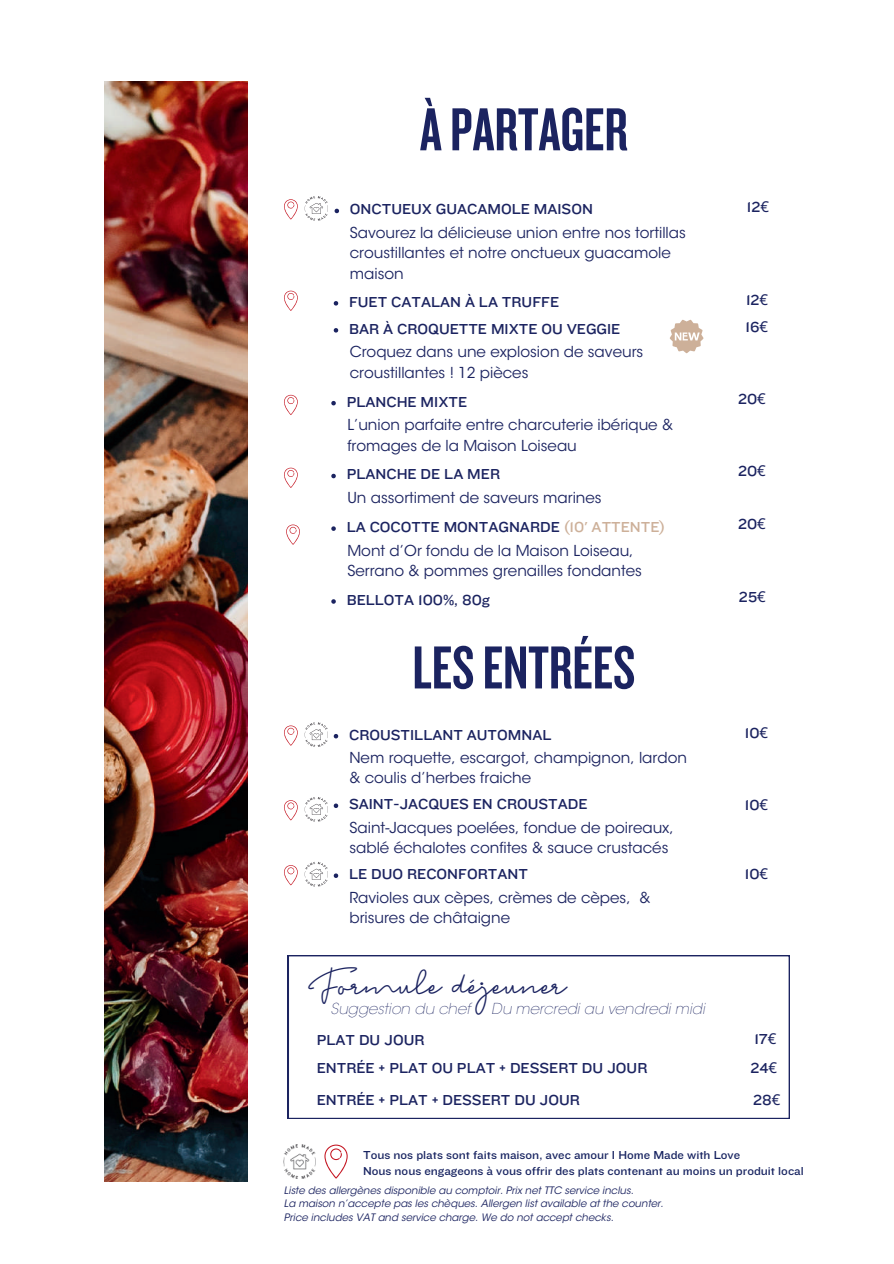
<style>
.page{position:relative;width:894px;height:1264px;background:#fff}
.page>*{position:absolute;margin:0;border:0;box-sizing:border-box;transform-origin:0 0}
.t1{font:63px "Knockout HTF48 Featherweight";color:#1b2360}
.t2{font:45px "Madelon Script";color:#1b2360}
.t3{font:15px/20.2px "ITC Avant Garde Std";color:#1b2360}
.t4{font:15px "Knockout HTF32 Junior Cruiserwt";color:#1b2360}
.t5{font:italic 200 15px "ITC Avant Garde Std";color:#1b2360}
.t6{font:12px/16px "Knockout HTF32 Junior Cruiserwt";color:#182461}
.t7{font:italic 10.2px/13.6px "ITC Avant Garde Std";color:#1b2360}
.s1{font-family:"Noto Sans"}
.s2{color:#cdb099}
</style>
<div class="page">
<img style="left:104px;top:81px;width:143px;height:1100px">
<svg style="left:331px;top:401px;width:5px;height:4px"></svg>
<svg style="left:284px;top:395px;width:13px;height:20px"></svg>
<svg style="left:324px;top:1144px;width:23px;height:34px"></svg>
<img style="left:284px;top:1144px;width:31px;height:34px">
<svg style="left:334px;top:209px;width:5px;height:4px"></svg>
<svg style="left:304px;top:196px;width:24px;height:25px"></svg>
<svg style="left:284px;top:199px;width:13px;height:20px"></svg>
<svg style="left:333px;top:328px;width:5px;height:4px"></svg>
<svg style="left:288px;top:955px;width:501px;height:163px"></svg>
<svg style="left:333px;top:301px;width:5px;height:4px"></svg>
<svg style="left:284px;top:291px;width:13px;height:20px"></svg>
<svg style="left:331px;top:474px;width:5px;height:4px"></svg>
<svg style="left:284px;top:467px;width:13px;height:21px"></svg>
<svg style="left:331px;top:526px;width:5px;height:5px"></svg>
<svg style="left:286px;top:524px;width:13px;height:21px"></svg>
<svg style="left:304px;top:722px;width:34px;height:25px"></svg>
<svg style="left:284px;top:725px;width:13px;height:20px"></svg>
<svg style="left:304px;top:797px;width:34px;height:24px"></svg>
<svg style="left:284px;top:800px;width:13px;height:20px"></svg>
<svg style="left:304px;top:861px;width:34px;height:25px"></svg>
<svg style="left:284px;top:865px;width:13px;height:20px"></svg>
<svg style="left:669px;top:320px;width:34px;height:33px"></svg>
<svg style="left:331px;top:599px;width:5px;height:4px"></svg>
<h1 class="t1" style="left:420px;top:98px;width:209px">À PARTAGER</h1>
<p class="t4" style="left:350px;top:201px;width:244px">ONCTUEUX GUACAMOLE MAISON</p>
<p class="t4" style="left:746px;top:199px;width:24px">12<span class="s1">€</span></p>
<p class="t3" style="left:350px;top:223px;width:337px">Savourez la délicieuse union entre nos tortillas croustillantes et notre onctueux guacamole maison</p>
<p class="t4" style="left:349px;top:293px;width:211px">FUET CATALAN À LA TRUFFE</p>
<p class="t4" style="left:745px;top:291px;width:24px">12<span class="s1">€</span></p>
<p class="t4" style="left:349px;top:320px;width:273px">BAR À CROQUETTE MIXTE OU VEGGIE</p>
<p class="t4" style="left:745px;top:318px;width:24px">16<span class="s1">€</span></p>
<p class="t3" style="left:350px;top:342px;width:295px">Croquez dans une explosion de saveurs croustillantes ! 12 pièces</p>
<p class="t4" style="left:346px;top:393px;width:122px">PLANCHE MIXTE</p>
<p class="t4" style="left:737px;top:390px;width:29px">20<span class="s1">€</span></p>
<p class="t3" style="left:347px;top:415px;width:327px">L’union parfaite entre charcuterie ibérique &amp; fromages de la Maison Loiseau</p>
<p class="t4" style="left:346px;top:466px;width:155px">PLANCHE DE LA MER</p>
<p class="t4" style="left:737px;top:463px;width:29px">20<span class="s1">€</span></p>
<p class="t3" style="left:347px;top:488px;width:256px">Un assortiment de saveurs marines</p>
<p class="t4" style="left:346px;top:519px;width:320px">LA COCOTTE MONTAGNARDE <span class="s2">(10' ATTENTE)</span></p>
<p class="t4" style="left:737px;top:516px;width:29px">20<span class="s1">€</span></p>
<p class="t3" style="left:347px;top:540px;width:296px">Mont d’Or fondu de la Maison Loiseau,<br>Serrano &amp; pommes grenailles fondantes</p>
<p class="t4" style="left:346px;top:591px;width:145px">BELLOTA 100%, 80g</p>
<p class="t4" style="left:738px;top:588px;width:28px">25<span class="s1">€</span></p>
<h1 class="t1" style="left:412px;top:636px;width:224px">LES ENTRÉES</h1>
<p class="t4" style="left:349px;top:726px;width:204px">CROUSTILLANT AUTOMNAL</p>
<p class="t4" style="left:744px;top:725px;width:25px">10<span class="s1">€</span></p>
<p class="t3" style="left:349px;top:747px;width:339px">Nem roquette, escargot, champignon, lardon &amp; coulis d’herbes fraiche</p>
<p class="t4" style="left:349px;top:796px;width:240px">SAINT-JACQUES EN CROUSTADE</p>
<p class="t4" style="left:744px;top:796px;width:25px">10<span class="s1">€</span></p>
<p class="t3" style="left:349px;top:817px;width:326px">Saint-Jacques poelées, fondue de poireaux, sablé échalotes confites &amp; sauce crustacés</p>
<p class="t4" style="left:349px;top:865px;width:180px">LE DUO RECONFORTANT</p>
<p class="t4" style="left:744px;top:866px;width:25px">10<span class="s1">€</span></p>
<p class="t3" style="left:349px;top:887px;width:302px">Ravioles aux cèpes, crèmes de cèpes, &amp; brisures de châtaigne</p>
<h2 class="t2" style="left:308px;top:957px;width:260px">Formule déjeuner</h2>
<p class="t5" style="left:330px;top:1000px;width:141px">Suggestion du chef</p>
<p class="t5" style="left:491px;top:1000px;width:215px">Du mercredi au vendredi midi</p>
<p class="t4" style="left:316px;top:1031px;width:109px">PLAT DU JOUR</p>
<p class="t4" style="left:754px;top:1030px;width:23px">17<span class="s1">€</span></p>
<p class="t4" style="left:316px;top:1060px;width:332px">ENTRÉE + PLAT OU PLAT + DESSERT DU JOUR</p>
<p class="t4" style="left:750px;top:1060px;width:28px">24<span class="s1">€</span></p>
<p class="t4" style="left:316px;top:1091px;width:264px">ENTRÉE + PLAT + DESSERT DU JOUR</p>
<p class="t4" style="left:753px;top:1091px;width:29px">28<span class="s1">€</span></p>
<p class="t6" style="left:363px;top:1147px;width:442px">Tous nos plats sont faits maison, avec amour I Home Made with Love<br>Nous nous engageons à vous offrir des plats contenant au moins un produit local</p>
<p class="t7" style="left:284px;top:1183px;width:381px">Liste des allergènes disponible au comptoir. Prix net TTC service inclus.<br>La maison n’accepte pas les chèques. Allergen list available at the counter.<br>Price includes VAT and service charge. We do not accept checks.</p>
</div>
